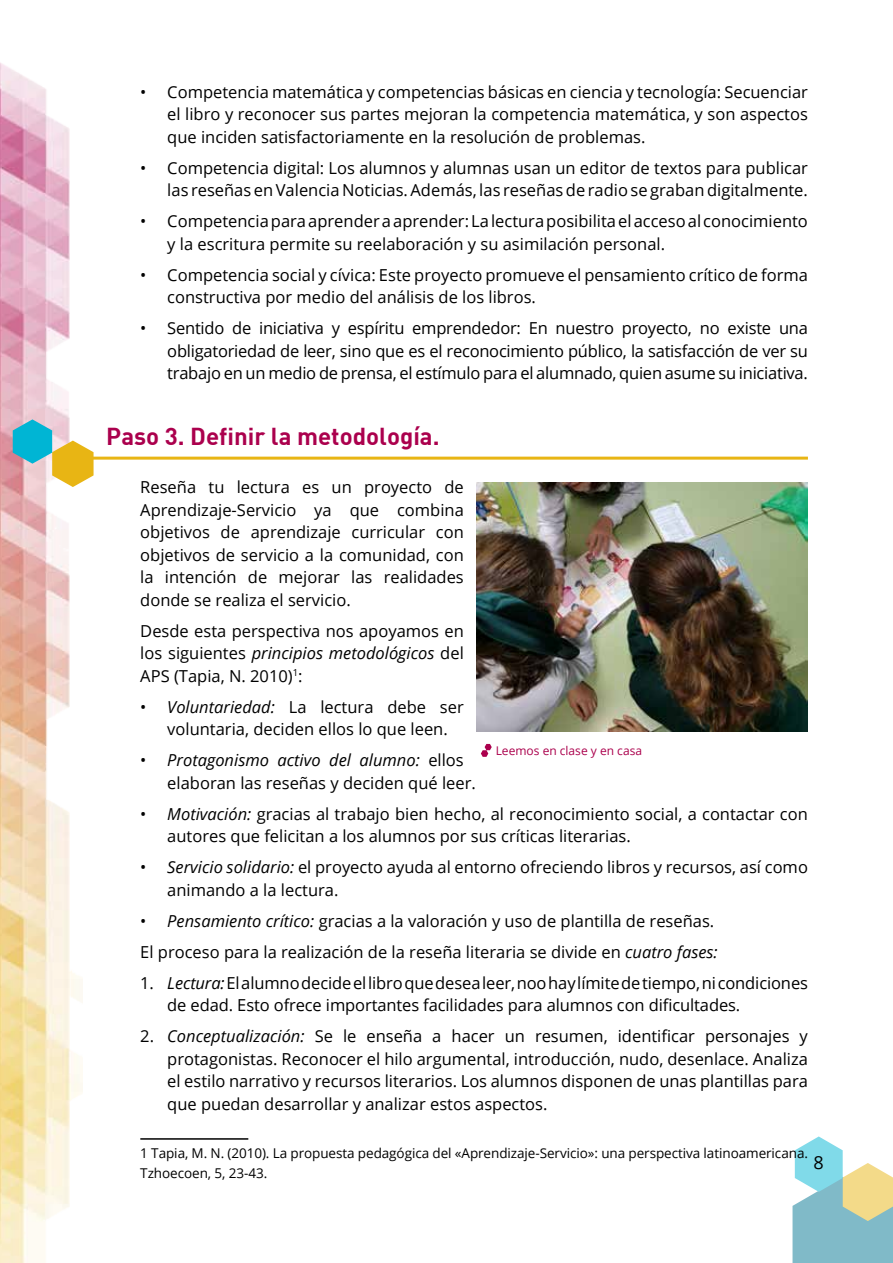
<style>
.page{position:relative;width:893px;height:1263px;background:#fff}
.page>*{position:absolute;margin:0;border:0;box-sizing:border-box;transform-origin:0 0}
.t1{font:700 24px "DIN";color:#ab004d}
.t2{font:18px "Open Sans";color:#000}
.t3{font:16.5px/22.5px "Open Sans";color:#000}
.t4{font:13.5px/19.5px "Open Sans";letter-spacing:-.005em;color:#000}
.t5{font:12px "Open Sans";color:#ab004d}
.s1{font-style:italic}
</style>
<div class="page">
<svg style="left:792px;top:1136px;width:101px;height:127px"></svg>
<img style="left:0;top:62px;width:83px;height:1201px">
<hr style="left:86px;top:457px;width:722px;height:3px;background:#e8b514">
<svg style="left:13px;top:419px;width:81px;height:68px"></svg>
<hr style="left:140px;top:1138px;width:108px;height:2px;background:#000">
<img style="left:477px;top:483px;width:331px;height:248px">
<svg style="left:481px;top:744px;width:11px;height:13px"></svg>
<p class="t3" style="left:167px;top:80px;width:642px;text-align:justify;text-indent:-27px">• Competencia matemática y competencias básicas en ciencia y tecnología: Secuenciar el libro y reconocer sus partes mejoran la competencia matemática, y son aspectos que inciden satisfactoriamente en la resolución de problemas.</p>
<p class="t3" style="left:140px;top:156px;width:669px;text-align:right">• Competencia digital: Los alumnos y alumnas usan un editor de textos para publicar las reseñas en Valencia Noticias. Además, las reseñas de radio se graban digitalmente.</p>
<p class="t3" style="left:167px;top:210px;width:642px;text-indent:-27px">• Competencia para aprender a aprender: La lectura posibilita el acceso al conocimiento y la escritura permite su reelaboración y su asimilación personal.</p>
<p class="t3" style="left:167px;top:263px;width:642px;text-indent:-27px">• Competencia social y cívica: Este proyecto promueve el pensamiento crítico de forma constructiva por medio del análisis de los libros.</p>
<p class="t3" style="left:167px;top:317px;width:642px;text-align:justify;text-indent:-27px">• Sentido de iniciativa y espíritu emprendedor: En nuestro proyecto, no existe una obligatoriedad de leer, sino que es el reconocimiento público, la satisfacción de ver su trabajo en un medio de prensa, el estímulo para el alumnado, quien asume su iniciativa.</p>
<h1 class="t1" style="left:106px;top:421px;width:335px">Paso 3. Definir la metodología.</h1>
<p class="t3" style="left:140px;top:475px;width:325px;text-align:justify">Reseña tu lectura es un proyecto de Aprendizaje-Servicio ya que combina objetivos de aprendizaje curricular con objetivos de servicio a la comunidad, con la intención de mejorar las realidades donde se realiza el servicio.</p>
<p class="t3" style="left:140px;top:619px;width:325px;text-align:justify">Desde esta perspectiva nos apoyamos en los siguientes <span class="s1">principios metodológicos</span> del APS (Tapia, N. 2010)<sup>1</sup>:</p>
<p class="t3" style="left:167px;top:695px;width:298px;text-indent:-27px">• <span class="s1">Voluntariedad:</span> La lectura debe ser voluntaria, deciden ellos lo que leen.</p>
<p class="t3" style="left:167px;top:748px;width:310px;text-indent:-27px">• <span class="s1">Protagonismo activo del alumno:</span> ellos elaboran las reseñas y deciden qué leer.</p>
<p class="t3" style="left:167px;top:802px;width:642px;text-indent:-27px">• <span class="s1">Motivación:</span> gracias al trabajo bien hecho, al reconocimiento social, a contactar con autores que felicitan a los alumnos por sus críticas literarias.</p>
<p class="t3" style="left:167px;top:855px;width:642px;text-indent:-27px">• <span class="s1">Servicio solidario:</span> el proyecto ayuda al entorno ofreciendo libros y recursos, así como animando a la lectura.</p>
<p class="t3" style="left:140px;top:905px;width:579px;line-height:31px">• <span class="s1">Pensamiento crítico:</span> gracias a la valoración y uso de plantilla de reseñas.<br>El proceso para la realización de la reseña literaria se divide en <span class="s1">cuatro fases:</span></p>
<p class="t3" style="left:167px;top:971px;width:642px;text-indent:-27px">1. <span class="s1">Lectura:</span> El alumno decide el libro que desea leer, noo hay límite de tiempo, ni condiciones de edad. Esto ofrece importantes facilidades para alumnos con dificultades.</p>
<p class="t3" style="left:167px;top:1024px;width:642px;text-align:justify;text-indent:-27px">2. <span class="s1">Conceptualización:</span> Se le enseña a hacer un resumen, identificar personajes y protagonistas. Reconocer el hilo argumental, introducción, nudo, desenlace. Analiza el estilo narrativo y recursos literarios. Los alumnos disponen de unas plantillas para que puedan desarrollar y analizar estos aspectos.</p>
<p class="t4" style="left:140px;top:1143px;width:669px">1 Tapia, M. N. (2010). La propuesta pedagógica del «Aprendizaje-Servicio»: una perspectiva latinoamericana.<br>Tzhoecoen, 5, 23-43.</p>
<p class="t5" style="left:496px;top:742px;width:148px">Leemos en clase y en casa</p>
<p class="t2" style="left:813px;top:1150px;width:12px">8</p>
</div>
